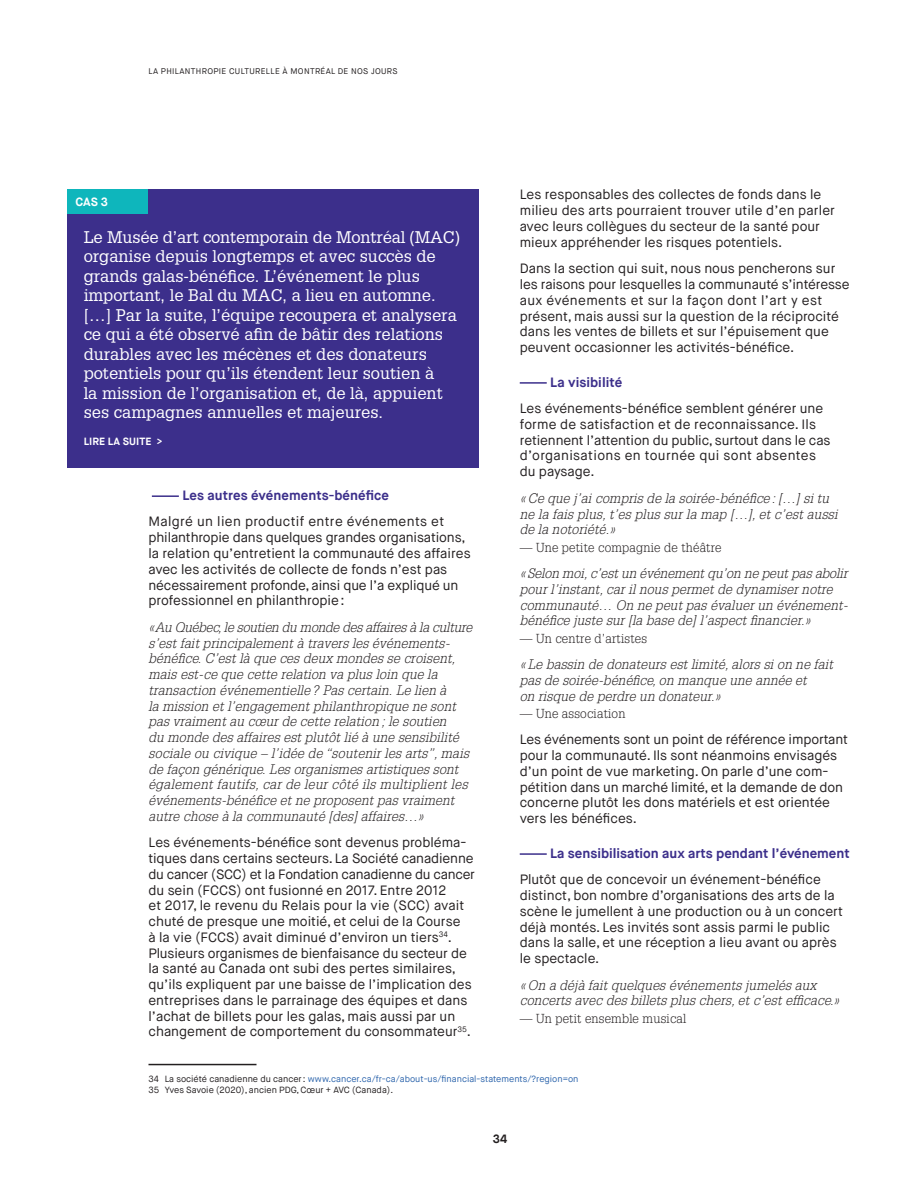
<style>
.page{position:relative;width:918px;height:1188px;background:#fff}
.page>*{position:absolute;margin:0;border:0;box-sizing:border-box;transform-origin:0 0}
.t1{font:16.5px/19.5px "Glypha";color:#fff}
.t2{font:13.5px/15.8px "Maison Neue";color:#231f20}
.t3{font:italic 300 13.5px/15.8px "Glypha";letter-spacing:.015em;color:#231f20}
.t4{font:700 13.5px "Maison Neue";color:#3c2f8b}
.t5{font:300 12.75px "Glypha";letter-spacing:.015em;color:#231f20}
.t6{font:700 12px "Maison Neue";color:#fff}
.t7{font:700 12px "Maison Neue";color:#231f20}
.t8{font:700 10.5px "Maison Neue";letter-spacing:.005em;color:#fff}
.t9{font:9px/12px "Maison Neue";color:#231f20}
.t10{font:8.25px "Maison Neue";letter-spacing:.04em;color:#231f20}
.s1{color:#2d65ac}
</style>
<div class="page">
<hr style="left:152px;top:495px;width:27px;height:2px;background:#3c2f8b">
<hr style="left:520px;top:382px;width:27px;height:2px;background:#3c2f8b">
<hr style="left:520px;top:853px;width:27px;height:2px;background:#3c2f8b">
<hr style="left:148px;top:1064px;width:108px;height:1px;background:#231f20">
<div style="left:68px;top:189px;width:411px;height:279px;background:#3c2f8b"></div>
<div style="left:68px;top:189px;width:80px;height:25px;background:#0eb6bc"></div>
<p class="t10" style="left:148px;top:66px;width:251px">LA PHILANTHROPIE CULTURELLE À MONTRÉAL DE NOS JOURS</p>
<p class="t6" style="left:76px;top:194px;width:34px">CAS 3</p>
<p class="t1" style="left:84px;top:227px;width:378px">Le Musée d’art contemporain de Montréal (MAC) organise depuis longtemps et avec succès de grands galas-bénéfice. L’événement le plus important, le Bal du MAC, a lieu en automne. […] Par la suite, l’équipe recoupera et analysera ce qui a été observé afin de bâtir des relations durables avec les mécènes et des donateurs potentiels pour qu’ils étendent leur soutien à<br>la mission de l’organisation et, de là, appuient ses campagnes annuelles et majeures.</p>
<p class="t8" style="left:84px;top:435px;width:80px">LIRE LA SUITE &gt;</p>
<p class="t4" style="left:182px;top:487px;width:208px">Les autres événements-bénéfice</p>
<p class="t2" style="left:148px;top:514px;width:324px">Malgré un lien productif entre événements et philanthropie dans quelques grandes organisations, la relation qu’entretient la communauté des affaires avec les activités de collecte de fonds n’est pas nécessairement profonde, ainsi que l’a expliqué un professionnel en philanthropie:</p>
<p class="t3" style="left:148px;top:619px;width:325px">«Au Québec, le soutien du monde des affaires à la culture s’est fait principalement à travers les événements&shy;bénéfice. C’est là que ces deux mondes se croisent, mais est-ce que cette relation va plus loin que la transaction événementielle ? Pas certain. Le lien à<br>la mission et l’engagement philanthropique ne sont pas vraiment au cœur de cette relation ; le soutien<br>du monde des affaires est plutôt lié à une sensibilité sociale ou civique – l’idée de “soutenir les arts”, mais de façon générique. Les organismes artistiques sont également fautifs, car de leur côté ils multiplient les événements-bénéfice et ne proposent pas vraiment autre chose à la communauté [des] affaires…»</p>
<p class="t2" style="left:148px;top:835px;width:328px">Les événements-bénéfice sont devenus probléma&shy;tiques dans certains secteurs. La Société canadienne du cancer (SCC) et la Fondation canadienne du cancer du sein (FCCS) ont fusionné en 2017. Entre 2012<br>et 2017, le revenu du Relais pour la vie (SCC) avait chuté de presque une moitié, et celui de la Course<br>à la vie (FCCS) avait diminué d’environ un tiers<sup>34</sup>.<br>Plusieurs organismes de bienfaisance du secteur de la santé au Canada ont subi des pertes similaires, qu’ils expliquent par une baisse de l’implication des entreprises dans le parrainage des équipes et dans l’achat de billets pour les galas, mais aussi par un changement de comportement du consommateur<sup>35</sup>.</p>
<p class="t2" style="left:520px;top:187px;width:317px">Les responsables des collectes de fonds dans le milieu des arts pourraient trouver utile d’en parler avec leurs collègues du secteur de la santé pour mieux appréhender les risques potentiels.</p>
<p class="t2" style="left:520px;top:261px;width:331px">Dans la section qui suit, nous nous pencherons sur les raisons pour lesquelles la communauté s’intéresse aux événements et sur la façon dont l’art y est présent, mais aussi sur la question de la réciprocité dans les ventes de billets et sur l’épuisement que peuvent occasionner les activités-bénéfice.</p>
<p class="t4" style="left:550px;top:373px;width:74px">La visibilité</p>
<p class="t2" style="left:520px;top:401px;width:312px">Les événements-bénéfice semblent générer une forme de satisfaction et de reconnaissance. Ils retiennent l’attention du public, surtout dans le cas d’organisations en tournée qui sont absentes du paysage.</p>
<p class="t3" style="left:520px;top:490px;width:319px">«Ce que j’ai compris de la soirée-bénéfice : […] si tu ne la fais plus, t’es plus sur la map […], et c’est aussi de la notoriété.»</p>
<p class="t5" style="left:520px;top:540px;width:203px">— Une petite compagnie de théâtre</p>
<p class="t3" style="left:520px;top:566px;width:329px">«Selon moi, c’est un événement qu’on ne peut pas abolir pour l’instant, car il nous permet de dynamiser notre communauté… On ne peut pas évaluer un événement&shy;bénéfice juste sur [la base de] l’aspect financier.»</p>
<p class="t5" style="left:520px;top:631px;width:129px">— Un centre d’artistes</p>
<p class="t3" style="left:520px;top:657px;width:315px">« Le bassin de donateurs est limité, alors si on ne fait pas de soirée-bénéfice, on manque une année et<br>on risque de perdre un donateur.»</p>
<p class="t5" style="left:520px;top:706px;width:107px">— Une association</p>
<p class="t2" style="left:520px;top:732px;width:330px">Les événements sont un point de référence important pour la communauté. Ils sont néanmoins envisagés d’un point de vue marketing. On parle d’une com&shy;pétition dans un marché limité, et la demande de don concerne plutôt les dons matériels et est orientée vers les bénéfices.</p>
<p class="t4" style="left:550px;top:845px;width:301px">La sensibilisation aux arts pendant l’événement</p>
<p class="t2" style="left:520px;top:872px;width:325px">Plutôt que de concevoir un événement-bénéfice distinct, bon nombre d’organisations des arts de la scène le jumellent à une production ou à un concert déjà montés. Les invités sont assis parmi le public dans la salle, et une réception a lieu avant ou après le spectacle.</p>
<p class="t3" style="left:520px;top:977px;width:321px">« On a déjà fait quelques événements jumelés aux concerts avec des billets plus chers, et c’est efficace.»</p>
<p class="t5" style="left:520px;top:1011px;width:168px">— Un petit ensemble musical</p>
<p class="t9" style="left:148px;top:1072px;width:432px">34 La société canadienne du cancer: <span class="s1">www.cancer.ca/fr-ca/about-us/financial-statements/?region=on<br></span>35 Yves Savoie (2020), ancien PDG, Cœur + AVC (Canada).</p>
<p class="t7" style="left:493px;top:1132px;width:16px">34</p>
</div>
